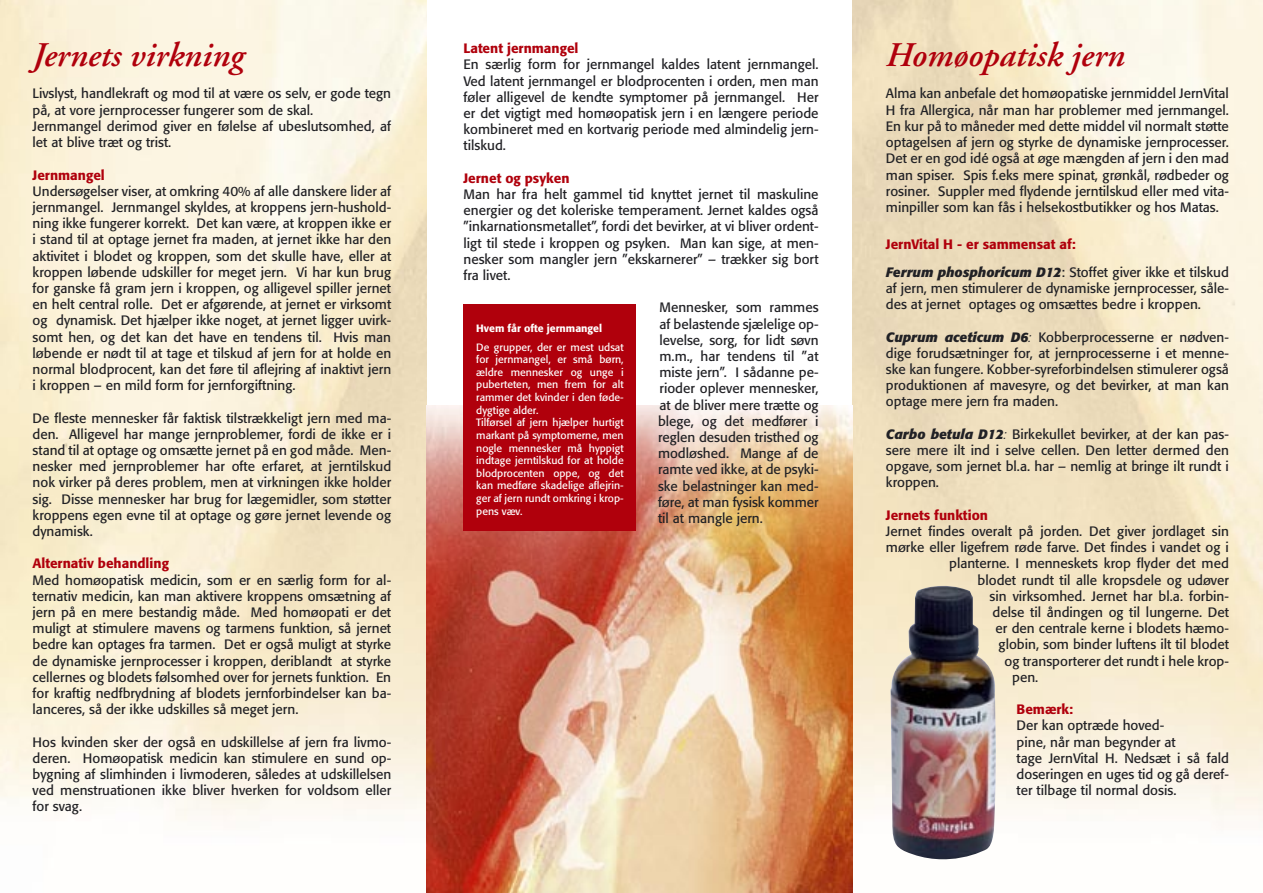
<style>
.page{position:relative;width:1263px;height:893px;background:#fff}
.page>*{position:absolute;margin:0;border:0;box-sizing:border-box;transform-origin:0 0}
.t1{font:italic 600 34.5px "Adobe Garamond";color:#b0000c}
.t2{font:13.5px/16.2px "Formata";color:#212125;text-align:justify}
.t3{font:500 13.5px "Formata";color:#b0000c}
.t4{font:10.5px/12.6px "Formata";color:#fff;text-align:justify}
.t5{font:500 10.5px "Formata";color:#fff}
.s1{font-weight:700;font-style:italic}
.s2{font-weight:300;font-style:italic}
</style>
<div class="page">
<img style="left:852px;top:0;width:411px;height:893px">
<img style="left:426px;top:405px;width:426px;height:488px">
<div style="left:463px;top:304px;width:173px;height:227px;background:#b0000c"></div>
<img style="left:890px;top:580px;width:108px;height:290px">
<p class="t1" style="left:33px;top:36px;width:213px">Jernets virkning</p>
<p class="t2" style="left:33px;top:86px;width:360px">Livslyst, handlekraft og mod til at være os selv, er gode tegn på, at vore jernprocesser fungerer som de skal.</p>
<p class="t2" style="left:33px;top:118px;width:360px">Jernmangel derimod giver en følelse af ubeslutsomhed, af let at blive træt og trist.</p>
<p class="t3" style="left:33px;top:166px;width:74px">Jernmangel</p>
<p class="t2" style="left:33px;top:183px;width:360px">Undersøgelser viser, at omkring 40% af alle danskere lider af jernmangel. Jernmangel skyldes, at kroppens jern-hushold&shy;ning ikke fungerer korrekt. Det kan være, at kroppen ikke er i stand til at optage jernet fra maden, at jernet ikke har den aktivitet i blodet og kroppen, som det skulle have, eller at kroppen løbende udskiller for meget jern. Vi har kun brug for ganske få gram jern i kroppen, og alligevel spiller jernet en helt central rolle. Det er afgørende, at jernet er virksomt og dynamisk. Det hjælper ikke noget, at jernet ligger uvirk&shy;somt hen, og det kan det have en tendens til. Hvis man løbende er nødt til at tage et tilskud af jern for at holde en normal blodprocent, kan det føre til aflejring af inaktivt jern i kroppen – en mild form for jernforgiftning.</p>
<p class="t2" style="left:33px;top:410px;width:360px">De fleste mennesker får faktisk tilstrækkeligt jern med ma&shy;den. Alligevel har mange jernproblemer, fordi de ikke er i stand til at optage og omsætte jernet på en god måde. Men&shy;nesker med jernproblemer har ofte erfaret, at jerntilskud nok virker på deres problem, men at virkningen ikke holder sig. Disse mennesker har brug for lægemidler, som støtter kroppens egen evne til at optage og gøre jernet levende og dynamisk.</p>
<p class="t3" style="left:33px;top:555px;width:138px">Alternativ behandling</p>
<p class="t2" style="left:33px;top:572px;width:360px">Med homøopatisk medicin, som er en særlig form for al&shy;ternativ medicin, kan man aktivere kroppens omsætning af jern på en mere bestandig måde. Med homøopati er det muligt at stimulere mavens og tarmens funktion, så jernet bedre kan optages fra tarmen. Det er også muligt at styrke de dynamiske jernprocesser i kroppen, deriblandt at styrke cellernes og blodets følsomhed over for jernets funktion. En for kraftig nedfbrydning af blodets jernforbindelser kan ba&shy;lanceres, så der ikke udskilles så meget jern.</p>
<p class="t2" style="left:33px;top:734px;width:360px">Hos kvinden sker der også en udskillelse af jern fra livmo&shy;deren. Homøopatisk medicin kan stimulere en sund op&shy;bygning af slimhinden i livmoderen, således at udskillelsen ved menstruationen ikke bliver hverken for voldsom eller for svag.</p>
<p class="t3" style="left:463px;top:40px;width:117px">Latent jernmangel</p>
<p class="t2" style="left:463px;top:57px;width:357px">En særlig form for jernmangel kaldes latent jernmangel.<br>Ved latent jernmangel er blodprocenten i orden, men man føler alligevel de kendte symptomer på jernmangel. Her er det vigtigt med homøopatisk jern i en længere periode kombineret med en kortvarig periode med almindelig jern&shy;tilskud.</p>
<p class="t3" style="left:463px;top:170px;width:108px">Jernet og psyken</p>
<p class="t2" style="left:463px;top:186px;width:357px">Man har fra helt gammel tid knyttet jernet til maskuline energier og det koleriske temperament. Jernet kaldes også ”inkarnationsmetallet”, fordi det bevirker, at vi bliver ordent&shy;ligt til stede i kroppen og psyken. Man kan sige, at men&shy;nesker som mangler jern ”ekskarnerer” – trækker sig bort fra livet.</p>
<p class="t2" style="left:658px;top:300px;width:162px">Mennesker, som rammes af belastende sjælelige op&shy;levelse, sorg, for lidt søvn m.m., har tendens til ”at miste jern”. I sådanne pe&shy;rioder oplever mennesker, at de bliver mere trætte og blege, og det medfører i reglen desuden tristhed og modløshed. Mange af de ramte ved ikke, at de psyki&shy;ske belastninger kan med&shy;føre, at man fysisk kommer til at mangle jern.</p>
<p class="t5" style="left:476px;top:322px;width:127px">Hvem får ofte jernmangel</p>
<p class="t4" style="left:476px;top:341px;width:149px">De grupper, der er mest udsat for jernmangel, er små børn, ældre mennesker og unge i puberteten, men frem for alt rammer det kvinder i den føde&shy;dygtige alder.</p>
<p class="t4" style="left:476px;top:416px;width:149px">Tilførsel af jern hjælper hurtigt markant på symptomerne, men nogle mennesker må hyppigt indtage jerntilskud for at holde blodprocenten oppe, og det kan medføre skadelige aflejrin&shy;ger af jern rundt omkring i krop&shy;pens væv.</p>
<p class="t1" style="left:886px;top:36px;width:240px">Homøopatisk jern</p>
<p class="t2" style="left:886px;top:86px;width:344px">Alma kan anbefale det homøopatiske jernmiddel JernVital H fra Allergica, når man har problemer med jernmangel.<br>En kur på to måneder med dette middel vil normalt støtte optagelsen af jern og styrke de dynamiske jernprocesser.<br>Det er en god idé også at øge mængden af jern i den mad man spiser. Spis f.eks mere spinat, grønkål, rødbeder og rosiner. Suppler med flydende jerntilskud eller med vita&shy;minpiller som kan fås i helsekostbutikker og hos Matas.</p>
<p class="t3" style="left:886px;top:235px;width:191px">JernVital H - er sammensat af:</p>
<p class="t2" style="left:886px;top:264px;width:344px"><span class="s1">Ferrum phosphoricum D12</span>: Stoffet giver ikke et tilskud af jern, men stimulerer de dynamiske jernprocesser, såle&shy;des at jernet optages og omsættes bedre i kroppen.</p>
<p class="t2" style="left:886px;top:329px;width:344px"><span class="s1">Cuprum aceticum D6</span><span class="s2">:</span> Kobberprocesserne er nødven&shy;dige forudsætninger for, at jernprocesserne i et menne&shy;ske kan fungere. Kobber-syreforbindelsen stimulerer også produktionen af mavesyre, og det bevirker, at man kan optage mere jern fra maden.</p>
<p class="t2" style="left:886px;top:426px;width:344px"><span class="s1">Carbo betula D12</span><span class="s2">:</span> Birkekullet bevirker, at der kan pas&shy;sere mere ilt ind i selve cellen. Den letter dermed den opgave, som jernet bl.a. har – nemlig at bringe ilt rundt i kroppen.</p>
<p class="t3" style="left:886px;top:507px;width:104px">Jernets funktion</p>
<p class="t2" style="left:886px;top:523px;width:345px">Jernet findes overalt på jorden. Det giver jordlaget sin</p>
<p class="t2" style="left:886px;top:539px;width:344px">mørke eller ligefrem røde farve. Det findes i vandet og i</p>
<p class="t2" style="left:949px;top:555px;width:281px">planterne. I menneskets krop flyder det med</p>
<p class="t2" style="left:978px;top:572px;width:253px">blodet rundt til alle kropsdele og udøver</p>
<p class="t2" style="left:990px;top:588px;width:241px">sin virksomhed. Jernet har bl.a. forbin-</p>
<p class="t2" style="left:993px;top:604px;width:238px">delse til åndingen og til lungerne. Det</p>
<p class="t2" style="left:996px;top:620px;width:235px">er den centrale kerne i blodets hæmo-</p>
<p class="t2" style="left:999px;top:636px;width:232px">globin, som binder luftens ilt til blodet</p>
<p class="t2" style="left:1005px;top:653px;width:226px">og transporterer det rundt i hele krop-</p>
<p class="t2" style="left:1012px;top:669px;width:28px">pen.</p>
<p class="t3" style="left:1017px;top:701px;width:58px">Bemærk:</p>
<p class="t2" style="left:1017px;top:717px;width:149px">Der kan optræde hoved-</p>
<p class="t2" style="left:1017px;top:734px;width:161px">pine, når man begynder at</p>
<p class="t2" style="left:1017px;top:750px;width:214px">tage JernVital H. Nedsæt i så fald doseringen en uges tid og gå deref&shy;ter tilbage til normal dosis.</p>
</div>
